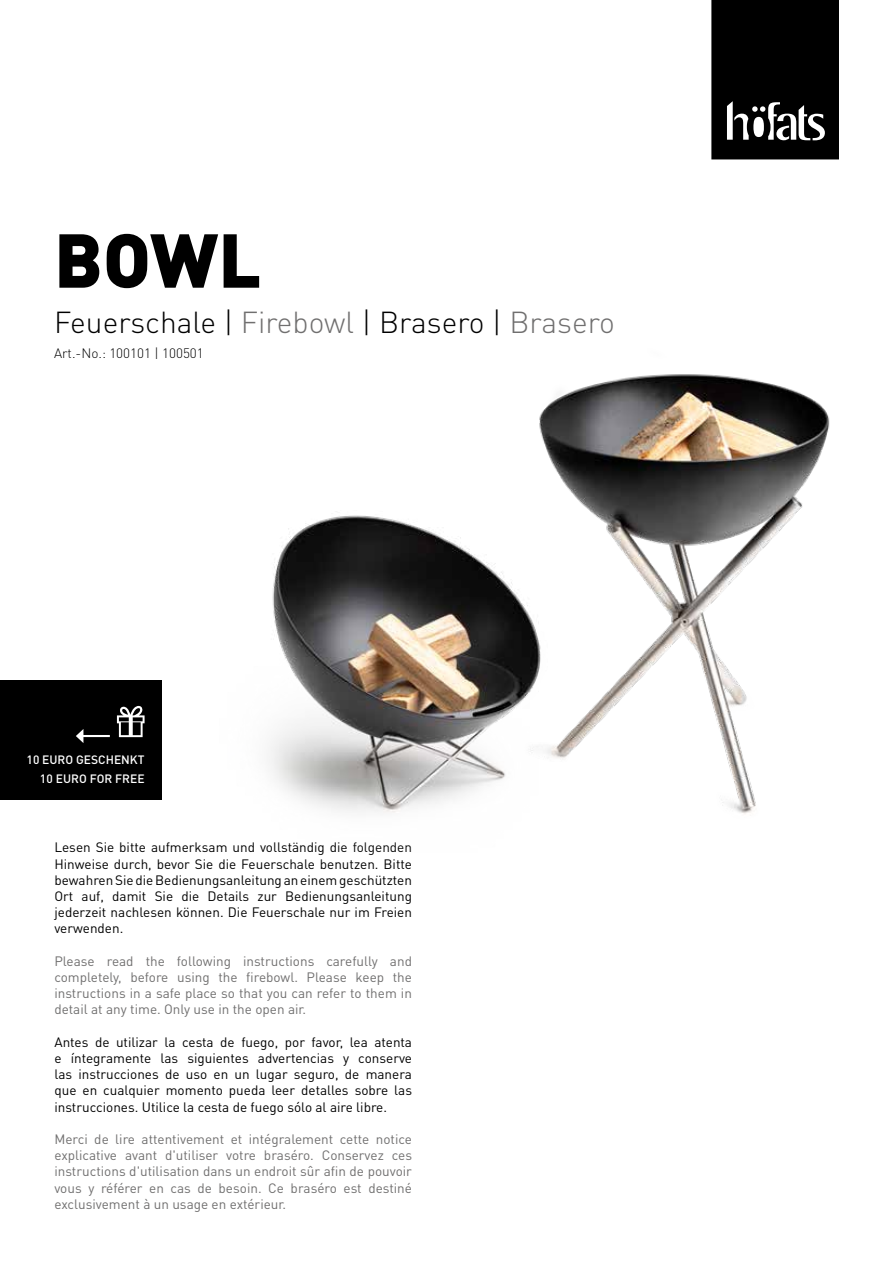
<style>
.page{position:relative;width:893px;height:1263px;background:#fff}
.page>*{position:absolute;margin:0;border:0;box-sizing:border-box;transform-origin:0 0}
.t1{font:900 75px "DIN Pro";color:#000}
.t2{font:300 30px "DIN Pro";color:#000}
.t3{font:13.5px/16.2px "DIN Pro";color:#000;text-align:justify}
.t4{font:13.5px/16.2px "DIN Pro";color:#706f6f;text-align:justify}
.t5{font:300 13.5px "DIN Pro";color:#000}
.t6{font:500 12px/18.6px "DIN Pro";color:#fff;text-align:right}
.s1{color:#706f6f}
</style>
<div class="page">
<svg style="left:711px;top:0;width:128px;height:159px;background:#121212"></svg>
<div style="left:0;top:680px;width:162px;height:119px;background:#000"></div>
<svg style="left:116px;top:706px;width:29px;height:32px"></svg>
<hr style="left:82px;top:735px;width:28px;height:2px;background:#fff">
<svg style="left:76px;top:729px;width:7px;height:14px"></svg>
<img style="left:269px;top:515px;width:127px;height:298px">
<img style="left:396px;top:374px;width:434px;height:440px">
<h1 class="t1" style="left:54px;top:210px;width:209px">BOWL</h1>
<h2 class="t2" style="left:54px;top:301px;width:562px">Feuerschale | <span class="s1">Firebowl</span> | Brasero | <span class="s1">Brasero</span></h2>
<p class="t5" style="left:54px;top:344px;width:151px">Art.-No.: 100101 | 100501</p>
<p class="t6" style="left:27px;top:750px;width:119px">10 EURO GESCHENKT<br>10 EURO FOR FREE</p>
<p class="t3" style="left:54px;top:839px;width:359px">Lesen Sie bitte aufmerksam und vollständig die folgenden Hinweise durch, bevor Sie die Feuerschale benutzen. Bitte bewahren Sie die Bedienungsanleitung an einem geschützten Ort auf, damit Sie die Details zur Bedienungsanleitung jederzeit nachlesen können. Die Feuerschale nur im Freien verwenden.</p>
<p class="t4" style="left:54px;top:952px;width:359px">Please read the following instructions carefully and completely, before using the firebowl. Please keep the instructions in a safe place so that you can refer to them in detail at any time. Only use in the open air.</p>
<p class="t3" style="left:54px;top:1033px;width:359px">Antes de utilizar la cesta de fuego, por favor, lea atenta e íntegramente las siguientes advertencias y conserve las instrucciones de uso en un lugar seguro, de manera que en cualquier momento pueda leer detalles sobre las instrucciones. Utilice la cesta de fuego sólo al aire libre.</p>
<p class="t4" style="left:54px;top:1130px;width:359px">Merci de lire attentivement et intégralement cette notice explicative avant d'utiliser votre braséro. Conservez ces instructions d'utilisation dans un endroit sûr afin de pouvoir vous y référer en cas de besoin. Ce braséro est destiné exclusivement à un usage en extérieur.</p>
</div>
